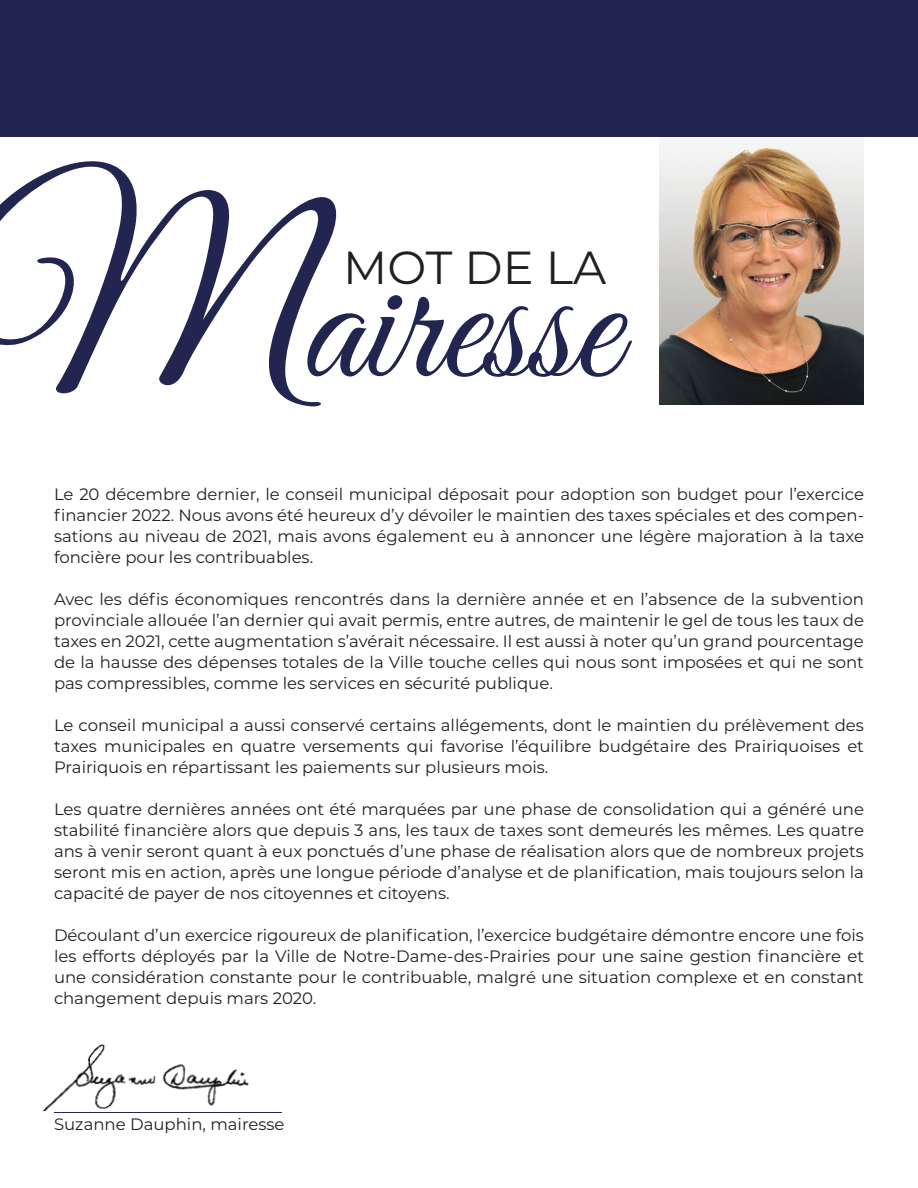
<style>
.page{position:relative;width:918px;height:1188px;background:#fff}
.page>*{position:absolute;margin:0;border:0;box-sizing:border-box;transform-origin:0 0}
.t1{font:176.4px "Great Vibes";color:#212550}
.t2{font:46.35px "Montserrat";color:#231f20}
.t3{font:16.5px/21px "Montserrat";color:#231f20;text-align:justify}
.s1{font-size:264.75px}
</style>
<div class="page">
<img style="left:660px;top:136px;width:204px;height:269px">
<img style="left:43px;top:1044px;width:206px;height:68px">
<div style="left:0;top:0;width:918px;height:136px;background:#212550"></div>
<hr style="left:54px;top:1112px;width:228px;height:1px;background:#212550">
<p class="t1" style="left:-49px;top:226px;width:669px"><span class="s1">M</span>airesse</p>
<p class="t2" style="left:343px;top:235px;width:265px">MOT DE LA</p>
<p class="t3" style="left:54px;top:483px;width:812px">Le 20 décembre dernier, le conseil municipal déposait pour adoption son budget pour l’exercice financier 2022. Nous avons été heureux d’y dévoiler le maintien des taxes spéciales et des compen&shy;sations au niveau de 2021, mais avons également eu à annoncer une légère majoration à la taxe foncière pour les contribuables.</p>
<p class="t3" style="left:54px;top:588px;width:812px">Avec les défis économiques rencontrés dans la dernière année et en l’absence de la subvention provinciale allouée l’an dernier qui avait permis, entre autres, de maintenir le gel de tous les taux de taxes en 2021, cette augmentation s’avérait nécessaire. Il est aussi à noter qu’un grand pourcentage de la hausse des dépenses totales de la Ville touche celles qui nous sont imposées et qui ne sont pas compressibles, comme les services en sécurité publique.</p>
<p class="t3" style="left:54px;top:714px;width:812px">Le conseil municipal a aussi conservé certains allégements, dont le maintien du prélèvement des taxes municipales en quatre versements qui favorise l’équilibre budgétaire des Prairiquoises et Prairiquois en répartissant les paiements sur plusieurs mois.</p>
<p class="t3" style="left:54px;top:798px;width:812px">Les quatre dernières années ont été marquées par une phase de consolidation qui a généré une stabilité financière alors que depuis 3 ans, les taux de taxes sont demeurés les mêmes. Les quatre ans à venir seront quant à eux ponctués d’une phase de réalisation alors que de nombreux projets seront mis en action, après une longue période d’analyse et de planification, mais toujours selon la capacité de payer de nos citoyennes et citoyens.</p>
<p class="t3" style="left:54px;top:924px;width:812px">Découlant d’un exercice rigoureux de planification, l’exercice budgétaire démontre encore une fois les efforts déployés par la Ville de Notre-Dame-des-Prairies pour une saine gestion financière et une considération constante pour le contribuable, malgré une situation complexe et en constant changement depuis mars 2020.</p>
<p class="t3" style="left:54px;top:1113px;width:232px">Suzanne Dauphin, mairesse</p>
</div>
